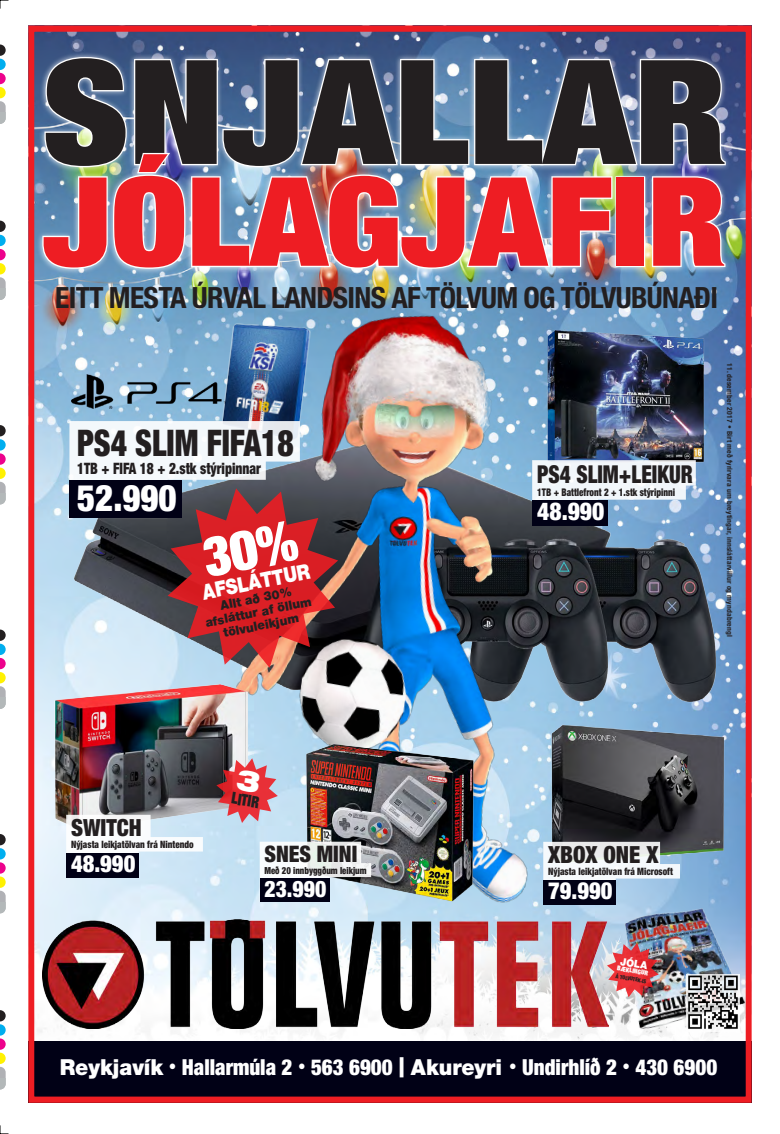
<style>
.page{position:relative;width:780px;height:1134px;background:#fff}
.page>*{position:absolute;margin:0;border:0;box-sizing:border-box;transform-origin:0 0}
.t1{font:900 expanded 145.1px "Helvetica Neue";color:#231f20;scale:1.1 1}
.t2{font:900 expanded 123.5px "Helvetica Neue";color:#ee1d23;scale:1.1 1}
.t3{font:900 condensed 36.7px "Helvetica Neue";color:#231f20;scale:.85 1}
.t4{font:900 condensed 36.7px "Helvetica Neue";color:#fff;scale:.95 1}
.t5{font:700 condensed 29.3px "Helvetica Neue";letter-spacing:-.02em;color:#231f20}
.t6{font:900 condensed 24.7px "Helvetica Neue";color:#231f20;scale:.85 1}
.t7{font:900 condensed 24.7px "Helvetica Neue";color:#fff;scale:.95 1}
.t8{font:900 condensed 23.7px "Helvetica Neue";color:#231f20;scale:.95 1}
.t9{font:900 condensed 23.7px "Helvetica Neue";color:#fff;scale:.95 1}
.t10{font:900 condensed 22.8px "Helvetica Neue";color:#231f20;scale:.95 1}
.t11{font:900 condensed 22.8px "Helvetica Neue";color:#fff;scale:.95 1}
.t12{font:900 condensed 22.1px "Helvetica Neue";color:#fff;scale:.95 1}
.t13{font:900 21.3px "Helvetica Neue";color:#fff;scale:.84 1}
.t14{font:900 expanded 16.2px "Helvetica Neue";color:#231f20;scale:.86 1}
.t15{font:900 condensed 15.7px "Helvetica Neue";color:#231f20;scale:.85 1}
.t16{font:900 12.7px/13.7px "Helvetica Neue";color:#231f20;text-align:center;scale:.95 1}
.t17{font:900 condensed 10.6px "Helvetica Neue";color:#231f20;scale:.85 1}
.t18{font:900 10.5px "Helvetica Neue";color:#fff;scale:.95 1}
.t19{font:900 condensed 10.1px "Helvetica Neue";color:#231f20;scale:.89 1}
.t20{font:900 condensed 9.8px "Helvetica Neue";color:#231f20;scale:.89 1}
.t21{font:700 condensed 7.2px "Helvetica Neue";letter-spacing:.02em;color:#231f20;scale:1.05 1}
.t22{font:900 expanded 6.7px "Helvetica Neue";color:#fff;scale:.95 1}
.t23{font:900 condensed 5.5px "Helvetica Neue";color:#231f20;scale:.95 1}
.s1{font-stretch:normal}
.s2{font-stretch:expanded;font-size:27.2px}
</style>
<div class="page">
<img style="left:35px;top:33px;width:709px;height:946px">
<img style="left:37px;top:979px;width:559px;height:61px">
<div style="left:28px;top:1041px;width:723px;height:62px;background:#010116"></div>
<div style="left:37px;top:51px;width:694px;height:224px;background:#fff;opacity:.75"></div>
<img style="left:41px;top:56px;width:686px;height:214px">
<img style="left:43px;top:220px;width:701px;height:700px">
<img style="left:48px;top:680px;width:208px;height:157px">
<svg style="left:66px;top:815px;width:137px;height:62px"></svg>
<div style="left:66px;top:853px;width:73px;height:24px;background:#010116"></div>
<img style="left:542px;top:714px;width:192px;height:157px">
<svg style="left:543px;top:842px;width:137px;height:38px"></svg>
<div style="left:543px;top:880px;width:73px;height:24px;background:#010116"></div>
<img style="left:71px;top:375px;width:133px;height:34px">
<img style="left:204px;top:308px;width:122px;height:113px">
<img style="left:43px;top:920px;width:555px;height:108px">
<img style="left:546px;top:329px;width:163px;height:135px">
<svg style="left:532px;top:460px;width:163px;height:65px"></svg>
<div style="left:532px;top:500px;width:76px;height:25px;background:#010116"></div>
<img style="left:598px;top:854px;width:146px;height:184px">
<img style="left:607px;top:943px;width:51px;height:54px">
<img style="left:686px;top:974px;width:53px;height:56px">
<img style="left:297px;top:739px;width:198px;height:168px">
<svg style="left:260px;top:842px;width:111px;height:60px"></svg>
<div style="left:260px;top:879px;width:70px;height:23px;background:#010116"></div>
<div style="left:28px;top:26px;width:723px;height:1077px;border:6px solid #ee1d23"></div>
<svg style="left:0;top:44px;width:6px;height:68px"></svg>
<div style="left:0;top:112px;width:6px;height:12px;background:#b3b8b9"></div>
<svg style="left:0;top:1010px;width:6px;height:68px"></svg>
<div style="left:0;top:1078px;width:6px;height:11px;background:#b3b8b9"></div>
<svg style="left:0;top:834px;width:6px;height:68px"></svg>
<div style="left:0;top:902px;width:6px;height:11px;background:#b3b8b9"></div>
<svg style="left:0;top:629px;width:6px;height:69px"></svg>
<div style="left:0;top:698px;width:6px;height:11px;background:#b3b8b9"></div>
<svg style="left:0;top:425px;width:6px;height:68px"></svg>
<div style="left:0;top:493px;width:6px;height:11px;background:#b3b8b9"></div>
<svg style="left:0;top:221px;width:6px;height:68px"></svg>
<div style="left:0;top:289px;width:6px;height:11px;background:#b3b8b9"></div>
<svg style="left:0;top:0;width:9px;height:9px"></svg>
<svg style="left:0;top:1125px;width:9px;height:9px"></svg>
<svg style="left:216px;top:758px;width:62px;height:65px;background:#c86b75"></svg>
<svg style="left:69px;top:421px;width:269px;height:247px"></svg>
<h1 class="t1" style="left:43px;top:19px;width:623px">SNJALLAR</h1>
<h2 class="t2" style="left:43px;top:143px;width:622px">JÓLAGJAFIR</h2>
<h3 class="t5" style="left:55px;top:280px;width:664px">EITT MESTA ÚRVAL LANDSINS AF TÖLVUM OG TÖLVUBÚNAÐI</h3>
<h3 class="t3" style="left:77px;top:420px;width:256px">PS4 SLIM FIFA18</h3>
<h3 class="t15" style="left:77px;top:459px;width:218px">1TB + FIFA 18 + 2.stk stýripinnar</h3>
<h3 class="t4" style="left:77px;top:475px;width:106px">52.990</h3>
<h3 class="t13" style="left:200px;top:580px;width:132px;rotate:-12deg">AFSLÁTTUR</h3>
<h3 class="t16" style="left:201px;top:603px;width:115px;rotate:-12deg">Allt að 30% afsláttur af öllum tölvuleikjum</h3>
<h3 class="t6" style="left:537px;top:459px;width:184px">PS4 SLIM+LEIKUR</h3>
<h3 class="t17" style="left:537px;top:485px;width:164px">1TB + Battlefront 2 + 1.stk stýripinni</h3>
<h3 class="t7" style="left:537px;top:496px;width:72px">48.990</h3>
<p class="t21" style="left:734px;top:363px;width:262px;rotate:90deg">11. desember 2017 • Birt með fyrirvara um breytingar, innsláttarvillur og myndabrengl</p>
<h3 class="t8" style="left:71px;top:813px;width:76px">SWITCH</h3>
<h3 class="t19" style="left:71px;top:838px;width:139px">Nýjasta leikjatölvan frá Nintendo</h3>
<h3 class="t9" style="left:71px;top:849px;width:69px">48.990</h3>
<h3 class="t14" style="left:233px;top:788px;width:34px;rotate:10deg">LITIR</h3>
<h3 class="t10" style="left:264px;top:840px;width:99px">SNES MINI</h3>
<h3 class="t20" style="left:264px;top:864px;width:116px">Með 20 innbyggðum leikjum</h3>
<h3 class="t11" style="left:264px;top:874px;width:67px">23.990</h3>
<h3 class="t8" style="left:548px;top:840px;width:117px">XBOX ONE X</h3>
<h3 class="t19" style="left:548px;top:865px;width:142px">Nýjasta leikjatölvan frá Microsoft</h3>
<h3 class="t9" style="left:548px;top:876px;width:69px">79.990</h3>
<h3 class="t18" style="left:621px;top:955px;width:30px;rotate:10deg">JÓLA</h3>
<p class="t22" style="left:618px;top:963px;width:34px;rotate:10deg">BÆKLINGUR</p>
<p class="t23" style="left:616px;top:973px;width:34px;rotate:10deg">Á TOLVUTEK.IS</p>
<h3 class="t12" style="left:60px;top:1053px;width:693px"><span class="s1">Reykjavík</span> <sup>•</sup> Hallarmúla 2 <sup>•</sup> 563 6900 <span class="s2">|</span> <span class="s1">Akureyri</span> <sup>•</sup> Undirhlíð 2 <sup>•</sup> 430 6900</h3>
</div>
